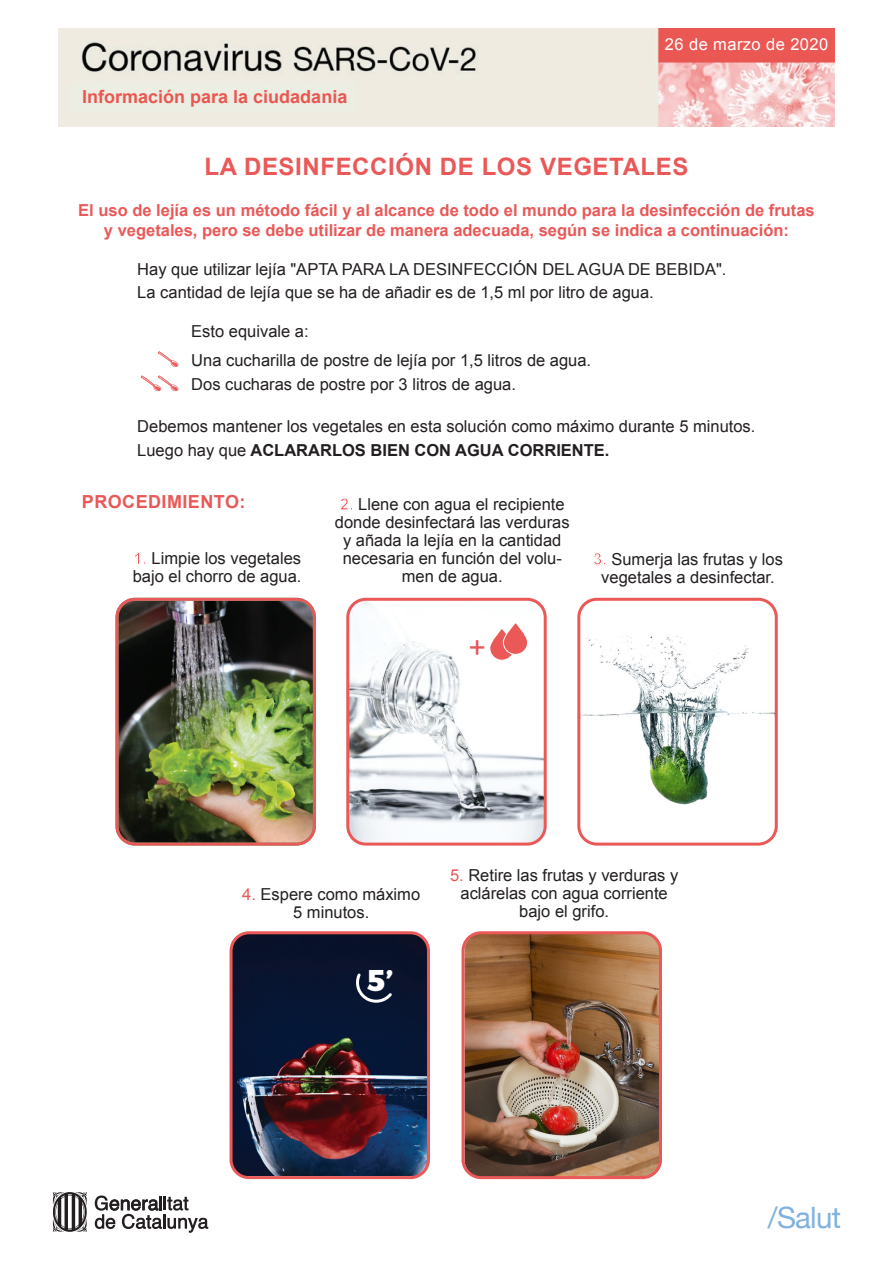
<style>
.page{position:relative;width:893px;height:1263px;background:#fff}
.page>*{position:absolute;margin:0;border:0;box-sizing:border-box;transform-origin:0 0}
.t1{font:800 30px "Montserrat";color:#fff}
.t2{font:30px "Arial";color:#ea5858}
.t3{font:29.4px "Helvetica Neue";letter-spacing:-.025em;color:#81b2df}
.t4{font:700 24px "Arial";letter-spacing:.025em;color:#ea5858}
.t5{font:700 18px "Arial";color:#e95751}
.t6{font:700 18px "Arial";letter-spacing:.025em;color:#ea5858}
.t7{font:16.5px/18px "Arial";color:#231f20}
.t8{font:700 16.5px/19.8px "Arial";color:#ea5858;text-align:center}
.t9{font:16.5px "Arial";letter-spacing:.025em;color:#fff}
.s1{font-weight:700}
.s2{font-weight:700;color:#ea5858}
.s3{color:#ea5858}
</style>
<div class="page">
<img style="left:58px;top:28px;width:777px;height:98px">
<svg style="left:158px;top:351px;width:20px;height:16px"></svg>
<svg style="left:141px;top:376px;width:37px;height:15px"></svg>
<img style="left:350px;top:602px;width:193px;height:239px">
<img style="left:119px;top:602px;width:193px;height:242px">
<img style="left:581px;top:636px;width:193px;height:169px">
<div style="left:346px;top:598px;width:201px;height:247px;border:3px solid #ea5858;border-radius:18px"></div>
<div style="left:577px;top:598px;width:201px;height:247px;border:3px solid #ea5858;border-radius:18px"></div>
<div style="left:115px;top:598px;width:201px;height:247px;border:3px solid #ea5858;border-radius:18px"></div>
<img style="left:465px;top:935px;width:197px;height:240px">
<img style="left:231px;top:935px;width:195px;height:240px">
<div style="left:461px;top:931px;width:201px;height:248px;border:3px solid #ea5858;border-radius:18px"></div>
<svg style="left:355px;top:971px;width:40px;height:36px"></svg>
<svg style="left:490px;top:628px;width:24px;height:32px"></svg>
<div style="left:489px;top:628px;width:25px;height:32px;border:1px solid #fff;border-radius:12px"></div>
<svg style="left:503px;top:622px;width:25px;height:32px"></svg>
<div style="left:503px;top:622px;width:25px;height:33px;border:1px solid #fff;border-radius:12px"></div>
<div style="left:230px;top:931px;width:200px;height:248px;border:3px solid #ea5858;border-radius:18px"></div>
<svg style="left:53px;top:1192px;width:34px;height:40px"></svg>
<svg style="left:95px;top:1195px;width:113px;height:38px"></svg>
<div style="left:69px;top:82px;width:288px;height:30px;background:#edeee3"></div>
<p class="t5" style="left:82px;top:85px;width:267px">Información para la ciudadania</p>
<p class="t9" style="left:665px;top:33px;width:165px">26 de marzo de 2020</p>
<h3 class="t4" style="left:204px;top:151px;width:486px">LA DESINFECCIÓN DE LOS VEGETALES</h3>
<p class="t8" style="left:78px;top:201px;width:738px">El uso de lejía es un método fácil y al alcance de todo el mundo para la desinfección de frutas y vegetales, pero se debe utilizar de manera adecuada, según se indica a continuación:</p>
<p class="t7" style="left:137px;top:257px;width:591px;line-height:23.4px">Hay que utilizar lejía "APTA PARA LA DESINFECCIÓN DEL AGUA DE BEBIDA".<br>La cantidad de lejía que se ha de añadir es de 1,5 ml por litro de agua.</p>
<p class="t7" style="left:191px;top:316px;width:401px;line-height:29.4px">Esto equivale a:<br>Una cucharilla de postre de lejía por 1,5 litros de agua.</p>
<p class="t7" style="left:191px;top:375px;width:326px">Dos cucharas de postre por 3 litros de agua.</p>
<p class="t7" style="left:137px;top:414px;width:620px;line-height:24px">Debemos mantener los vegetales en esta solución como máximo durante 5 minutos.<br>Luego hay que <span class="s1">ACLARARLOS BIEN CON AGUA CORRIENTE.</span></p>
<p class="t6" style="left:82px;top:489px;width:165px">PROCEDIMIENTO:</p>
<p class="t7" style="left:335px;top:495px;width:236px;text-align:center"><span class="s2">2.</span> Llene con agua el recipiente donde desinfectará las verduras y añada la lejía en la cantidad necesaria en función del volu&shy;men de agua.</p>
<p class="t7" style="left:133px;top:550px;width:170px"><span class="s2">1.</span> Limpie los vegetales bajo el chorro de agua.</p>
<p class="t7" style="left:593px;top:550px;width:191px;text-align:center"><span class="s2">3.</span> Sumerja las frutas y los vegetales a desinfectar.</p>
<h1 class="t2" style="left:468px;top:628px;width:19px">+</h1>
<p class="t7" style="left:242px;top:885px;width:179px;text-align:center"><span class="s3">4.</span> Espere como máximo<br>5 minutos.</p>
<h1 class="t1" style="left:367px;top:961px;width:28px">5’</h1>
<p class="t7" style="left:450px;top:867px;width:230px;text-align:center"><span class="s3">5.</span> Retire las frutas y verduras y aclárelas con agua corriente bajo el grifo.</p>
<h2 class="t3" style="left:768px;top:1196px;width:74px">/Salut</h2>
</div>
